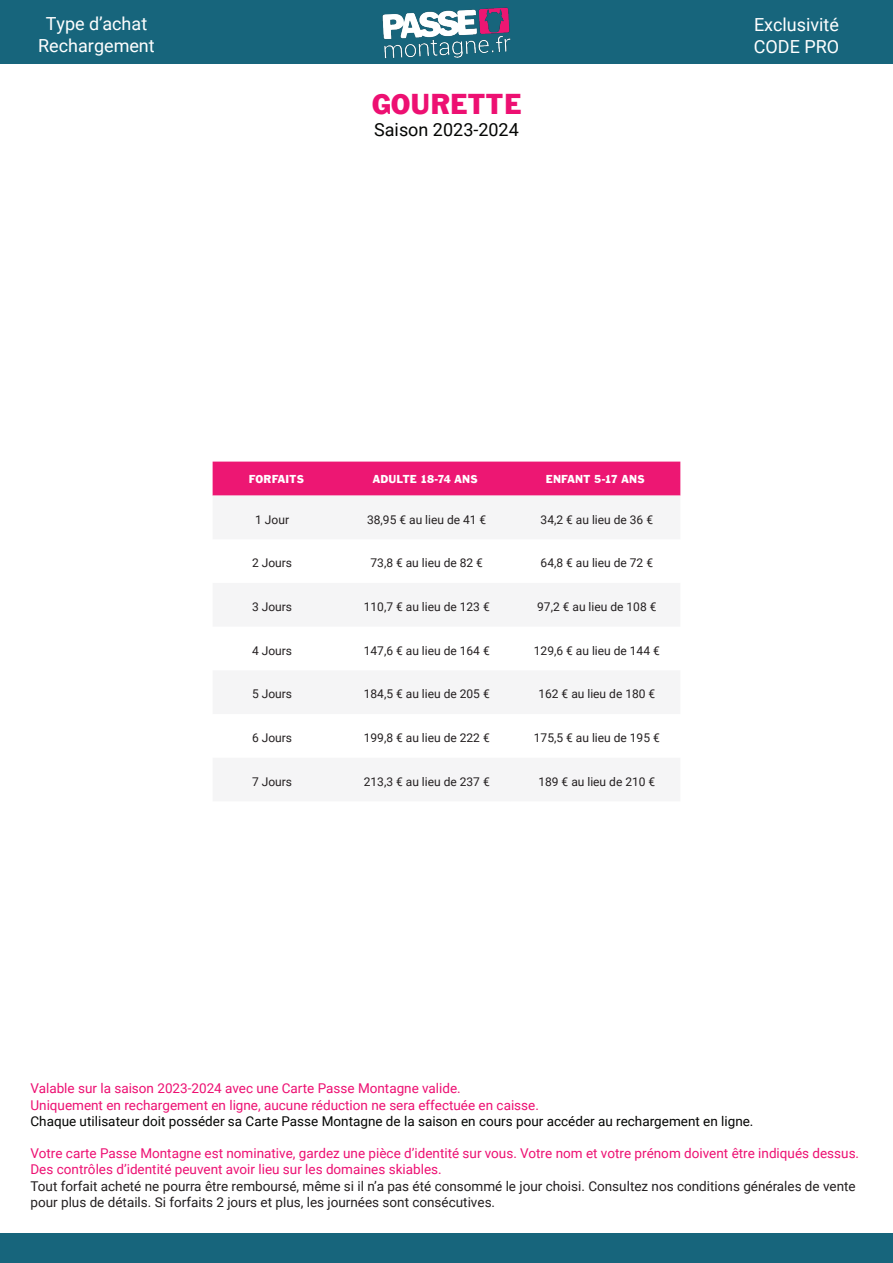
<style>
.page{position:relative;width:893px;height:1263px;background:#fff}
.page>*{position:absolute;margin:0;border:0;box-sizing:border-box;transform-origin:0 0}
.t1{font:30px "Franklin Gothic";color:#ed1072}
.t2{font:18px "Roboto";color:#fff}
.t3{font:18px "Roboto";color:#040503}
.t4{font:13.5px/16.2px "Roboto";color:#ed1072}
.t5{font:13.5px/16.2px "Roboto";color:#231f20}
.t6{font:13.5px "Roboto";color:#040503}
.Table_Number_1{font:12px "Roboto";color:#231f20}
.Description_Title{font:12px "Roboto";color:#231f20}
.Table_Header{font:12px "Franklin Gothic";letter-spacing:.005em;color:#fff}
</style>
<div class="page">
<div style="left:0;top:0;width:893px;height:64px;background:#17657c"></div>
<img style="left:382px;top:7px;width:129px;height:52px">
<div style="left:0;top:1233px;width:893px;height:30px;background:#17657c"></div>
<div style="left:213px;top:462px;width:467px;height:34px;background:#ed1773"></div>
<p class="t2" style="left:46px;top:11px;width:103px">Type d’achat</p>
<p class="t2" style="left:38px;top:33px;width:118px">Rechargement</p>
<p class="t1" style="left:372px;top:86px;width:151px">GOURETTE</p>
<p class="t3" style="left:374px;top:117px;width:146px">Saison 2023-2024</p>
<p class="t2" style="left:754px;top:12px;width:86px">Exclusivité</p>
<p class="t2" style="left:754px;top:34px;width:87px">CODE PRO</p>
<p class="Table_Header" style="left:249px;top:471px;width:57px">FORFAITS</p>
<p class="Table_Header" style="left:373px;top:471px;width:106px">ADULTE 18-74 ANS</p>
<p class="Table_Header" style="left:546px;top:471px;width:100px">ENFANT 5-17 ANS</p>
<p class="Description_Title" style="left:255px;top:511px;width:35px">1 Jour</p>
<p class="Table_Number_1" style="left:367px;top:511px;width:121px">38,95 € au lieu de 41 €</p>
<p class="Table_Number_1" style="left:541px;top:511px;width:114px">34,2 € au lieu de 36 €</p>
<p class="Description_Title" style="left:252px;top:555px;width:42px">2 Jours</p>
<p class="Table_Number_1" style="left:370px;top:555px;width:114px">73,8 € au lieu de 82 €</p>
<p class="Table_Number_1" style="left:541px;top:555px;width:114px">64,8 € au lieu de 72 €</p>
<p class="Description_Title" style="left:252px;top:598px;width:42px">3 Jours</p>
<p class="Table_Number_1" style="left:364px;top:598px;width:127px">110,7 € au lieu de 123 €</p>
<p class="Table_Number_1" style="left:537px;top:598px;width:121px">97,2 € au lieu de 108 €</p>
<p class="Description_Title" style="left:252px;top:642px;width:42px">4 Jours</p>
<p class="Table_Number_1" style="left:364px;top:642px;width:127px">147,6 € au lieu de 164 €</p>
<p class="Table_Number_1" style="left:534px;top:642px;width:127px">129,6 € au lieu de 144 €</p>
<p class="Description_Title" style="left:252px;top:686px;width:42px">5 Jours</p>
<p class="Table_Number_1" style="left:364px;top:686px;width:127px">184,5 € au lieu de 205 €</p>
<p class="Table_Number_1" style="left:538px;top:686px;width:118px">162 € au lieu de 180 €</p>
<p class="Description_Title" style="left:252px;top:729px;width:42px">6 Jours</p>
<p class="Table_Number_1" style="left:364px;top:729px;width:127px">199,8 € au lieu de 222 €</p>
<p class="Table_Number_1" style="left:534px;top:729px;width:127px">175,5 € au lieu de 195 €</p>
<p class="Description_Title" style="left:252px;top:773px;width:42px">7 Jours</p>
<p class="Table_Number_1" style="left:364px;top:773px;width:127px">213,3 € au lieu de 237 €</p>
<p class="Table_Number_1" style="left:538px;top:773px;width:118px">189 € au lieu de 210 €</p>
<p class="t4" style="left:30px;top:1080px;width:432px">Valable sur la saison 2023-2024 avec une Carte Passe Montagne valide.</p>
<p class="t4" style="left:30px;top:1096px;width:510px">Uniquement en rechargement en ligne, aucune réduction ne sera effectuée en caisse.</p>
<p class="t6" style="left:30px;top:1111px;width:724px">Chaque utilisateur doit posséder sa Carte Passe Montagne de la saison en cours pour accéder au rechargement en ligne.</p>
<p class="t4" style="left:30px;top:1145px;width:830px">Votre carte Passe Montagne est nominative, gardez une pièce d’identité sur vous. Votre nom et votre prénom doivent être indiqués dessus.<br>Des contrôles d’identité peuvent avoir lieu sur les domaines skiables.</p>
<p class="t5" style="left:30px;top:1177px;width:827px">Tout forfait acheté ne pourra être remboursé, même si il n’a pas été consommé le jour choisi. Consultez nos conditions générales de vente pour plus de détails. Si forfaits 2 jours et plus, les journées sont consécutives.</p>
</div>
